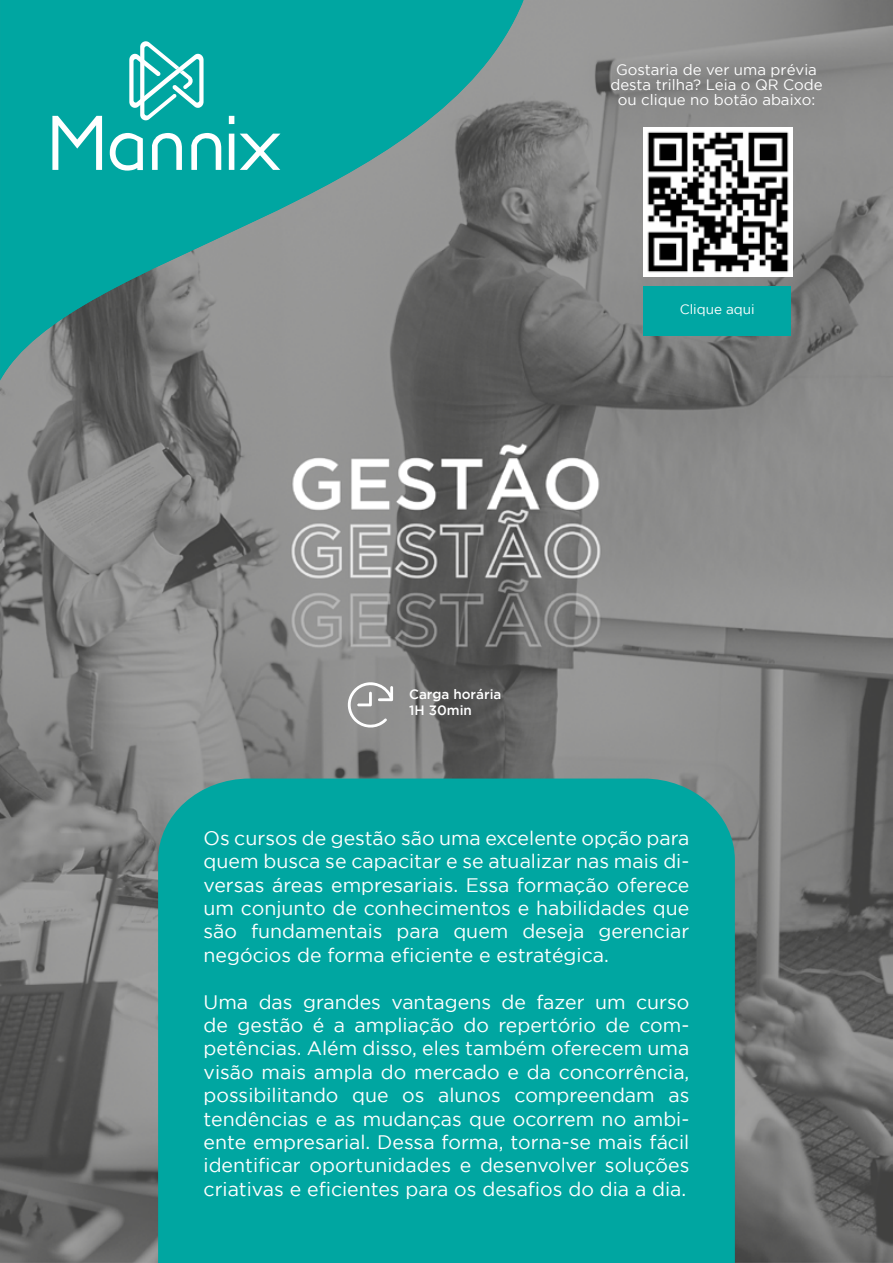
<style>
.page{position:relative;width:893px;height:1263px;background:#fff}
.page>*{position:absolute;margin:0;border:0;box-sizing:border-box;transform-origin:0 0}
.t1{font:19.5px/23.4px "Gotham";color:#fff;text-align:justify}
.t2{font:15px/15px "Gotham";color:#fff;text-align:center}
.t3{font:500 13.5px/16.2px "Gotham";color:#fff}
.t4{font:13.5px "Gotham";color:#fff}
</style>
<div class="page">
<img style="left:0;top:0;width:893px;height:1263px">
<svg style="left:0;top:0;width:522px;height:380px;background:#3c9390"></svg>
<svg style="left:52px;top:116px;width:50px;height:54px"></svg>
<svg style="left:110px;top:133px;width:33px;height:38px"></svg>
<svg style="left:152px;top:133px;width:30px;height:37px"></svg>
<svg style="left:191px;top:133px;width:30px;height:37px"></svg>
<svg style="left:229px;top:116px;width:5px;height:54px"></svg>
<svg style="left:240px;top:134px;width:40px;height:36px"></svg>
<svg style="left:129px;top:40px;width:75px;height:82px"></svg>
<div style="left:158px;top:778px;width:577px;height:485px;background:#00a6a1"></div>
<img style="left:644px;top:128px;width:148px;height:149px">
<svg style="left:348px;top:682px;width:45px;height:48px"></svg>
<svg style="left:892px;top:42px;width:1px;height:75px"></svg>
<div style="left:644px;top:286px;width:147px;height:50px;background:#00a6a3"></div>
<p class="t2" style="left:610px;top:62px;width:214px">Gostaria de ver uma prévia desta trilha? Leia o QR Code ou clique no botão abaixo:</p>
<p class="t3" style="left:409px;top:686px;width:94px">Carga horária<br>1H 30min</p>
<p class="t4" style="left:680px;top:302px;width:77px">Clique aqui</p>
<p class="t1" style="left:204px;top:826px;width:487px">Os cursos de gestão são uma excelente opção para quem busca se capacitar e se atualizar nas mais di&shy;versas áreas empresariais. Essa formação oferece um conjunto de conhecimentos e habilidades que são fundamentais para quem deseja gerenciar negócios de forma eficiente e estratégica.</p>
<p class="t1" style="left:204px;top:990px;width:487px">Uma das grandes vantagens de fazer um curso de gestão é a ampliação do repertório de com&shy;petências. Além disso, eles também oferecem uma visão mais ampla do mercado e da concorrência, possibilitando que os alunos compreendam as tendências e as mudanças que ocorrem no ambi&shy;ente empresarial. Dessa forma, torna-se mais fácil identificar oportunidades e desenvolver soluções criativas e eficientes para os desafios do dia a dia.</p>
</div>
